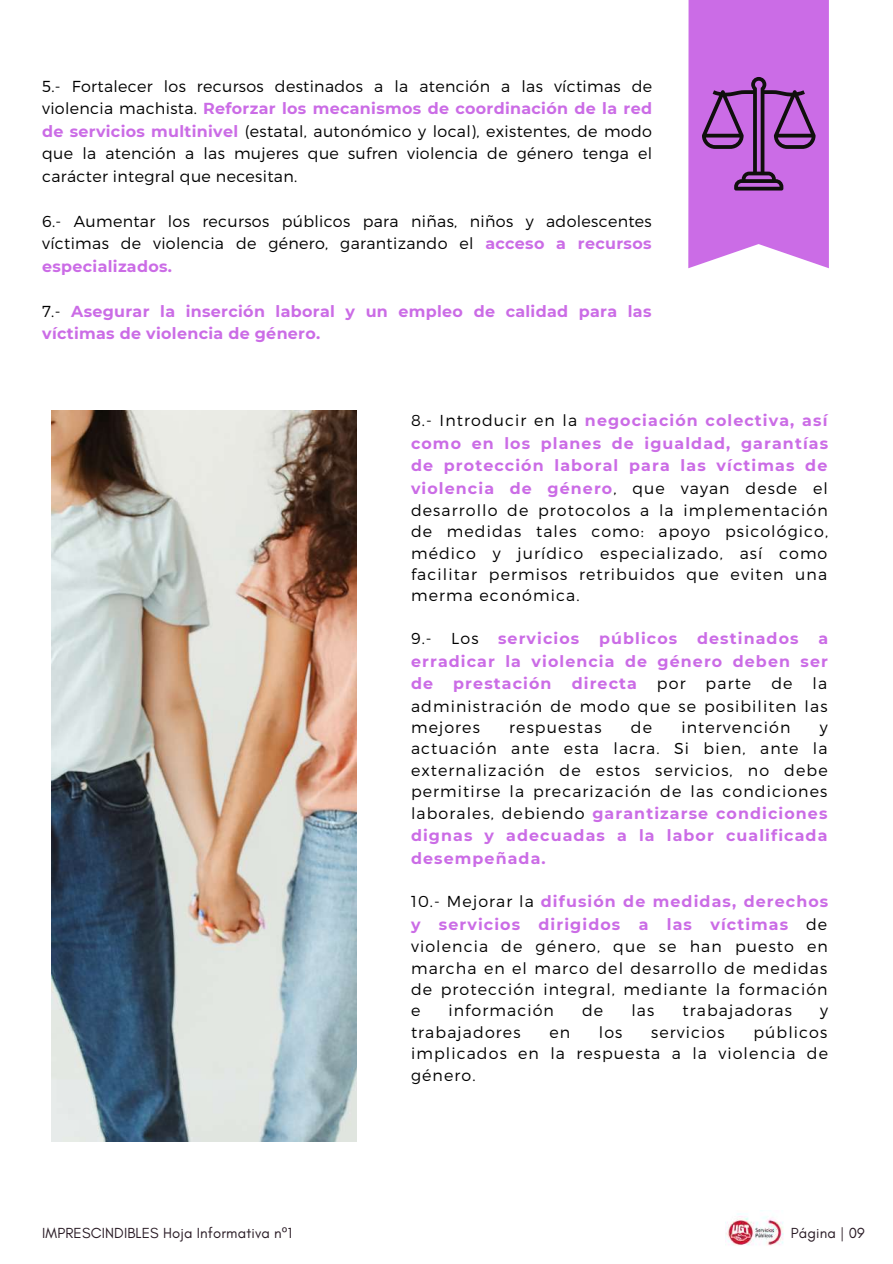
<style>
.page{position:relative;width:893px;height:1264px;background:#fff}
.page>*{position:absolute;margin:0;border:0;box-sizing:border-box;transform-origin:0 0}
.t1{font:300 15.9px/21.8px "Montserrat";letter-spacing:.07em;color:#000;text-align:justify}
.t2{font:700 15.9px/22.5px "Montserrat";letter-spacing:.07em;color:#cb6ce6;text-align:justify}
.t3{font:700 15.9px/22.5px "Montserrat";letter-spacing:.02em;color:#cb6ce6}
.t4{font:14.85px "Glacial Indifference";letter-spacing:.01em;color:#291b25}
.s1{font-weight:700;color:#cb6ce6}
.s2{font-weight:300;color:#000}
.s3{font-family:"Noto Sans"}
</style>
<div class="page">
<img style="left:725px;top:1210px;width:58px;height:36px">
<svg style="left:688px;top:0;width:140px;height:268px;background:#bf6bd6"></svg>
<img style="left:52px;top:411px;width:305px;height:730px">
<p class="t1" style="left:42px;top:74px;width:611px;line-height:22.5px">5.- Fortalecer los recursos destinados a la atención a las víctimas de violencia machista. <span class="s1">Reforzar los mecanismos de coordinación de la red de servicios multinivel</span> (estatal, autonómico y local), existentes, de modo que la atención a las mujeres que sufren violencia de género tenga el carácter integral que necesitan.</p>
<p class="t1" style="left:42px;top:209px;width:611px;line-height:22.5px">6.- Aumentar los recursos públicos para niñas, niños y adolescentes víctimas de violencia de género, garantizando el <span class="s1">acceso a recursos especializados.</span></p>
<p class="t3" style="left:42px;top:300px;width:610px"><span class="s2">7.-</span> Asegurar la inserción laboral y un empleo de calidad para las víctimas de violencia de género.</p>
<p class="t4" style="left:42px;top:1223px;width:251px">IMPRESCINDIBLES Hoja Informativa n<span class="s3">º</span>1</p>
<p class="t1" style="left:411px;top:408px;width:418px">8.- Introducir en la <span class="s1">negociación colectiva, así como en los planes de igualdad, garantías de protección laboral para las víctimas de violencia de género</span>, que vayan desde el desarrollo de protocolos a la implementación de medidas tales como: apoyo psicológico, médico y jurídico especializado, así como facilitar permisos retribuidos que eviten una merma económica.</p>
<p class="t2" style="left:411px;top:627px;width:170px"><span class="s2">9.- Los</span> servicios</p>
<p class="t2" style="left:599px;top:627px;width:80px">públicos</p>
<p class="t2" style="left:697px;top:627px;width:103px">destinados</p>
<p class="t2" style="left:411px;top:627px;width:418px;text-indent:407px">a erradicar la violencia de género deben ser de</p>
<p class="t2" style="left:453px;top:672px;width:100px">prestación</p>
<p class="t2" style="left:571px;top:672px;width:67px">directa</p>
<p class="t1" style="left:657px;top:672px;width:30px">por</p>
<p class="t1" style="left:705px;top:672px;width:47px">parte</p>
<p class="t1" style="left:771px;top:672px;width:23px">de</p>
<p class="t1" style="left:411px;top:671px;width:418px;text-indent:401px">la administración de modo que se posibiliten las mejores</p>
<p class="t1" style="left:509px;top:715px;width:94px">respuestas</p>
<p class="t1" style="left:630px;top:715px;width:23px">de</p>
<p class="t1" style="left:681px;top:715px;width:111px">intervención</p>
<p class="t1" style="left:411px;top:715px;width:418px;text-indent:409px">y actuación ante esta lacra. Si bien, ante la externalización de estos servicios, no debe permitirse la precarización de las condiciones laborales, debiendo <span class="s1">garantizarse condiciones dignas y adecuadas a la labor cualificada desempeñada.</span></p>
<p class="t1" style="left:411px;top:890px;width:418px">10.- Mejorar la <span class="s1">difusión de medidas, derechos y servicios dirigidos a las víctimas</span> de violencia de género, que se han puesto en marcha en el marco del desarrollo de medidas de protección integral, mediante la formación e</p>
<p class="t1" style="left:448px;top:999px;width:107px">información</p>
<p class="t1" style="left:582px;top:999px;width:23px">de</p>
<p class="t1" style="left:631px;top:999px;width:24px">las</p>
<p class="t1" style="left:682px;top:999px;width:111px">trabajadoras</p>
<p class="t1" style="left:820px;top:999px;width:9px">y</p>
<p class="t1" style="left:411px;top:1020px;width:111px">trabajadores</p>
<p class="t1" style="left:549px;top:1020px;width:22px">en</p>
<p class="t1" style="left:599px;top:1020px;width:25px">los</p>
<p class="t1" style="left:651px;top:1020px;width:75px">servicios</p>
<p class="t1" style="left:411px;top:1020px;width:418px;line-height:21.3px;text-indent:342px">públicos implicados en la respuesta a la violencia de género.</p>
<p class="t4" style="left:790px;top:1223px;width:76px">Página | 09</p>
</div>
